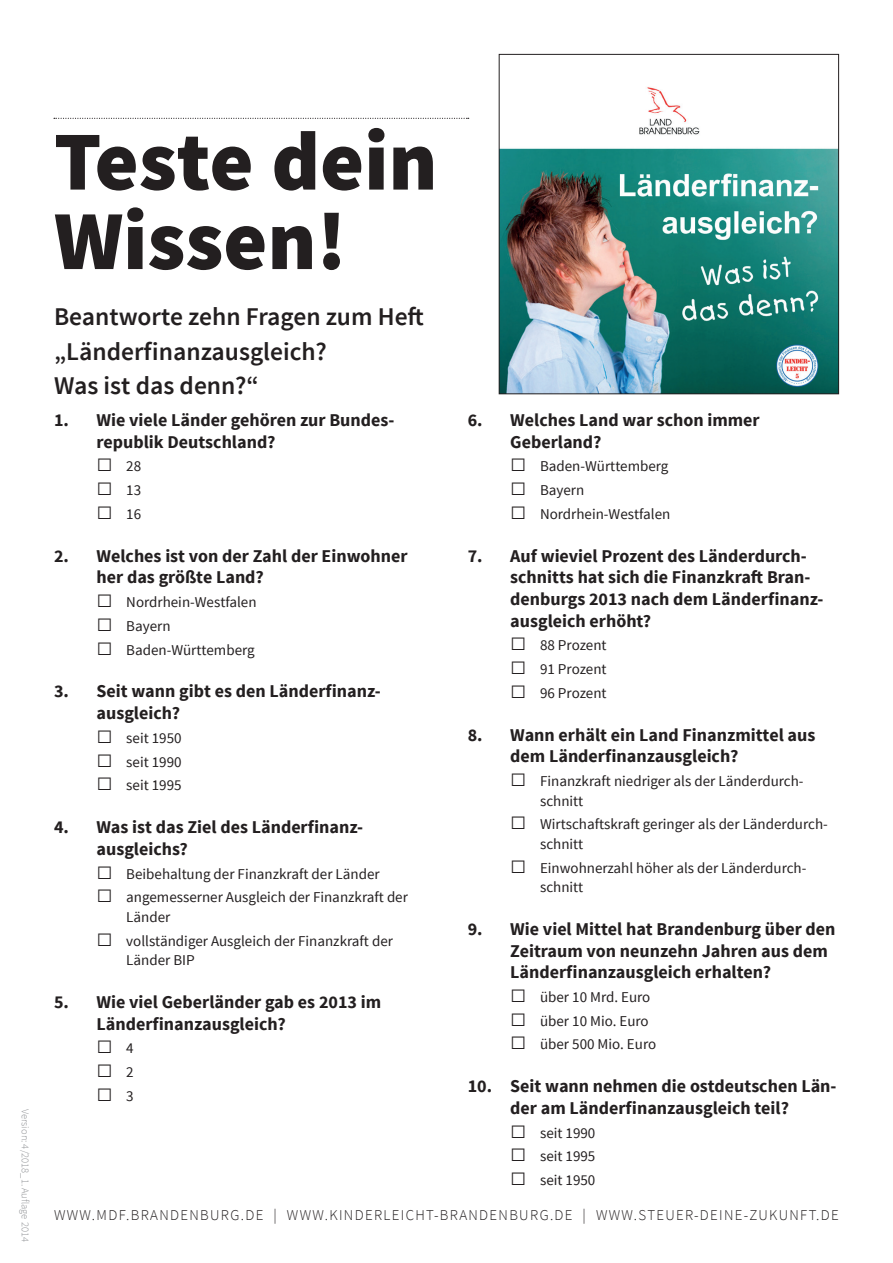
<style>
.page{position:relative;width:893px;height:1263px;background:#fff}
.page>*{position:absolute;margin:0;border:0;box-sizing:border-box;transform-origin:0 0}
.t1{font:900 84px/79.5px "Source Sans Pro";color:#231f20}
.t2{font:27px "Arial Narrow";color:#231f20}
.t3{font:600 25.5px/34.5px "Source Sans Pro";color:#231f20}
.t4{font:700 18px/21.6px "Source Sans Pro";color:#231f20}
.t5{font:15px/19.5px "Source Sans Pro";color:#231f20}
.t6{font:300 15px "Source Sans Pro";letter-spacing:.09em;color:#231f20}
.t7{font:300 10.5px "Source Sans Pro";color:#939598}
.s1{font-family:"Arial Narrow";font-size:27px}
.s2{font-family:"Source Sans Pro";font-size:15px}
</style>
<div class="page">
<img style="left:501px;top:87px;width:336px;height:305px">
<div style="left:499px;top:54px;width:340px;height:340px;border:1px solid #231f20"></div>
<svg style="left:54px;top:118px;width:415px;height:1px"></svg>
<p class="t7" style="left:32px;top:1109px;width:134px;rotate:90deg">Version: 4/2018_1. Auflage 2014</p>
<h1 class="t1" style="left:54px;top:126px;width:385px">Teste dein<br>Wissen!</h1>
<h3 class="t3" style="left:54px;top:300px;width:371px">Beantworte zehn Fragen zum Heft „Länderfinanzausgleich?<br>Was ist das denn?“</h3>
<p class="t4" style="left:97px;top:410px;width:300px;text-indent:-43px">1. Wie viele Länder gehören zur Bundes&shy;republik Deutschland?</p>
<p class="t5" style="left:97px;top:457px;width:46px"><span class="s1">□</span> 28</p>
<p class="t5" style="left:97px;top:481px;width:46px"><span class="s1">□</span> 13</p>
<p class="t5" style="left:97px;top:504px;width:46px"><span class="s1">□</span> 16</p>
<p class="t4" style="left:97px;top:546px;width:313px;text-indent:-43px">2. Welches ist von der Zahl der Einwohner her das größte Land?</p>
<p class="t5" style="left:97px;top:593px;width:162px"><span class="s1">□</span> Nordrhein-Westfalen</p>
<p class="t5" style="left:97px;top:616px;width:76px"><span class="s1">□</span> Bayern</p>
<p class="t5" style="left:97px;top:640px;width:160px"><span class="s1">□</span> Baden-Württemberg</p>
<p class="t4" style="left:97px;top:681px;width:286px;text-indent:-43px">3. Seit wann gibt es den Länderfinanz&shy;ausgleich?</p>
<p class="t5" style="left:97px;top:728px;width:87px"><span class="s1">□</span> seit 1950</p>
<p class="t5" style="left:97px;top:752px;width:87px"><span class="s1">□</span> seit 1990</p>
<p class="t5" style="left:97px;top:776px;width:87px"><span class="s1">□</span> seit 1995</p>
<p class="t4" style="left:97px;top:817px;width:268px;text-indent:-43px">4. Was ist das Ziel des Länderfinanz&shy;ausgleichs?</p>
<p class="t5" style="left:97px;top:864px;width:285px"><span class="s1">□</span> Beibehaltung der Finanzkraft der Länder</p>
<p class="t5" style="left:126px;top:888px;width:283px;text-indent:-30px"><span class="s1">□</span> angemesserner Ausgleich der Finanzkraft der<br>Länder</p>
<p class="t5" style="left:126px;top:931px;width:268px;text-indent:-30px"><span class="s1">□</span> vollständiger Ausgleich der Finanzkraft der<br>Länder BIP</p>
<p class="t4" style="left:97px;top:992px;width:286px;text-indent:-43px">5. Wie viel Geberländer gab es 2013 im<br>Länderfinanzausgleich?</p>
<h2 class="t2" style="left:97px;top:1024px;width:39px">□ <span class="s2">4</span></h2>
<h2 class="t2" style="left:97px;top:1048px;width:39px">□ <span class="s2">2</span></h2>
<h2 class="t2" style="left:97px;top:1071px;width:39px">□ <span class="s2">3</span></h2>
<p class="t4" style="left:510px;top:410px;width:251px;text-indent:-43px">6. Welches Land war schon immer<br>Geberland?</p>
<p class="t5" style="left:510px;top:457px;width:160px"><span class="s1">□</span> Baden-Württemberg</p>
<p class="t5" style="left:510px;top:481px;width:76px"><span class="s1">□</span> Bayern</p>
<p class="t5" style="left:510px;top:504px;width:162px"><span class="s1">□</span> Nordrhein-Westfalen</p>
<p class="t4" style="left:510px;top:546px;width:315px;text-indent:-43px">7. Auf wieviel Prozent des Länderdurch&shy;schnitts hat sich die Finanzkraft Bran&shy;denburgs 2013 nach dem Länderfinanz&shy;ausgleich erhöht?</p>
<p class="t5" style="left:510px;top:636px;width:98px"><span class="s1">□</span> 88 Prozent</p>
<p class="t5" style="left:510px;top:659px;width:98px"><span class="s1">□</span> 91 Prozent</p>
<p class="t5" style="left:510px;top:683px;width:98px"><span class="s1">□</span> 96 Prozent</p>
<p class="t4" style="left:510px;top:724px;width:307px;text-indent:-43px">8. Wann erhält ein Land Finanzmittel aus dem Länderfinanzausgleich?</p>
<p class="t5" style="left:540px;top:771px;width:265px;text-indent:-30px"><span class="s1">□</span> Finanzkraft niedriger als der Länderdurch&shy;schnitt</p>
<p class="t5" style="left:540px;top:815px;width:289px;text-indent:-30px"><span class="s1">□</span> Wirtschaftskraft geringer als der Länderdurch&shy;schnitt</p>
<p class="t5" style="left:540px;top:858px;width:268px;text-indent:-30px"><span class="s1">□</span> Einwohnerzahl höher als der Länderdurch&shy;schnitt</p>
<p class="t4" style="left:510px;top:919px;width:327px;text-indent:-43px">9. Wie viel Mittel hat Brandenburg über den<br>Zeitraum von neunzehn Jahren aus dem<br>Länderfinanzausgleich erhalten?</p>
<p class="t5" style="left:510px;top:987px;width:142px"><span class="s1">□</span> über 10 Mrd. Euro</p>
<p class="t5" style="left:510px;top:1011px;width:140px"><span class="s1">□</span> über 10 Mio. Euro</p>
<p class="t5" style="left:510px;top:1035px;width:147px"><span class="s1">□</span> über 500 Mio. Euro</p>
<p class="t4" style="left:468px;top:1076px;width:370px;text-align:center">10. Seit wann nehmen die ostdeutschen Län&shy;der am Länderfinanzausgleich teil?</p>
<p class="t5" style="left:510px;top:1123px;width:87px"><span class="s1">□</span> seit 1990</p>
<p class="t5" style="left:510px;top:1147px;width:87px"><span class="s1">□</span> seit 1995</p>
<p class="t5" style="left:510px;top:1170px;width:87px"><span class="s1">□</span> seit 1950</p>
<p class="t6" style="left:54px;top:1206px;width:786px">WWW.MDF.BRANDENBURG.DE | WWW.KINDERLEICHT-BRANDENBURG.DE | WWW.STEUER-DEINE-ZUKUNFT.DE</p>
</div>
